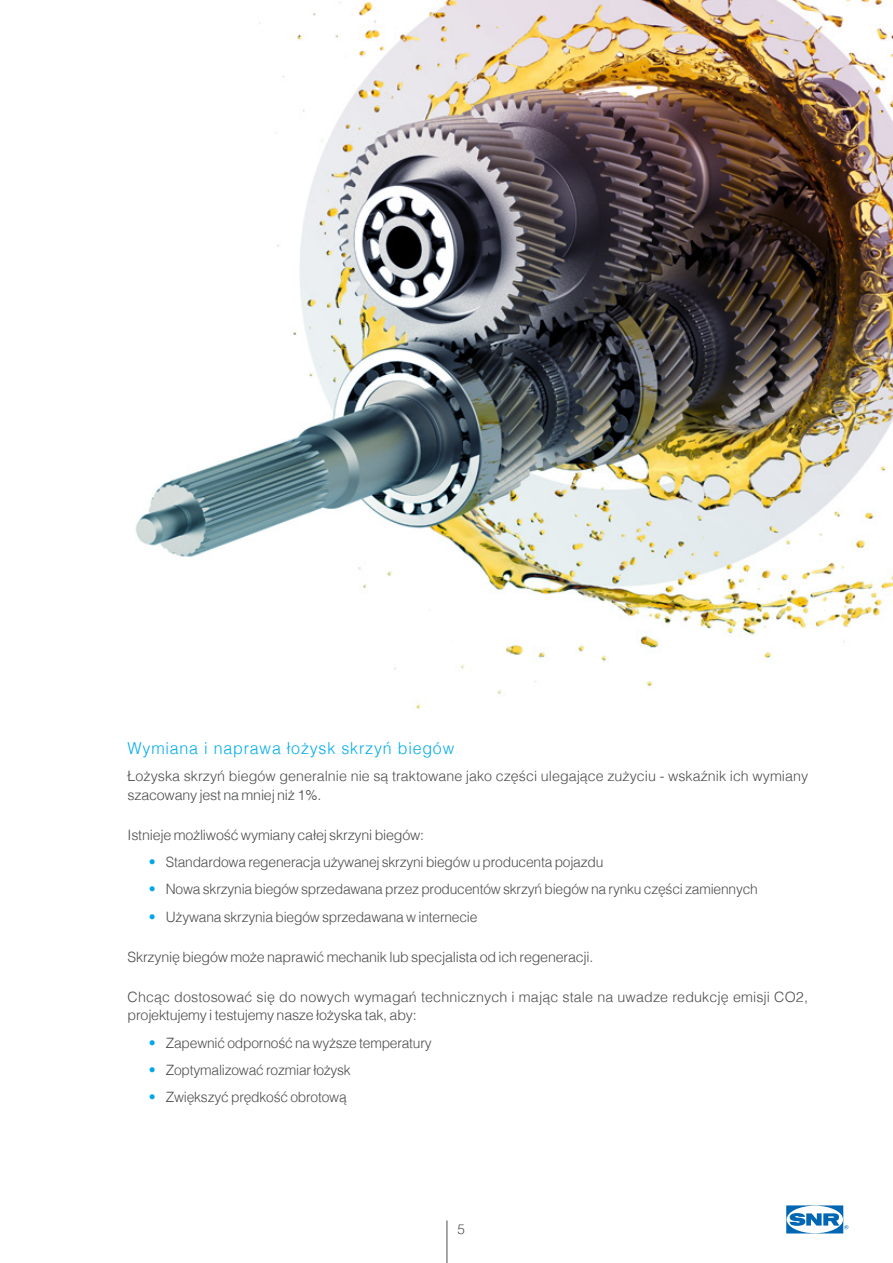
<style>
.page{position:relative;width:893px;height:1263px;background:#fff}
.page>*{position:absolute;margin:0;border:0;box-sizing:border-box;transform-origin:0 0}
.titre_paragraphe_blu{font:300 16.5px "Helvetica";letter-spacing:.05em;color:#00aceb}
.courant_noir{font:300 14.25px "Helvetica";letter-spacing:-.015em;color:#4b4c4d}
.courant_noir-2{font:300 14.25px/18.8px "Helvetica";letter-spacing:.01em;color:#4b4c4d}
.courant_noir-3{font:300 14.25px/18.8px "Helvetica";letter-spacing:.005em;color:#4b4c4d}
.t1{font:300 13.5px "Helvetica";color:#4b4c4d}
.s1{color:#00a7e9}
</style>
<div class="page">
<img style="left:136px;top:0;width:757px;height:694px">
<hr style="left:446px;top:1220px;width:1px;height:43px;background:#4b4c4d">
<svg style="left:786px;top:1205px;width:62px;height:28px"></svg>
<p class="titre_paragraphe_blu" style="left:128px;top:734px;width:328px">Wymiana i naprawa łożysk skrzyń biegów</p>
<p class="courant_noir-3" style="left:128px;top:766px;width:682px">Łożyska skrzyń biegów generalnie nie są traktowane jako części ulegające zużyciu - wskaźnik ich wymiany szacowany jest na mniej niż 1%.</p>
<p class="courant_noir" style="left:128px;top:823px;width:298px">Istnieje możliwość wymiany całej skrzyni biegów:</p>
<p class="courant_noir" style="left:149px;top:850px;width:456px"><span class="s1">•</span> Standardowa regeneracja używanej skrzyni biegów u producenta pojazdu</p>
<p class="courant_noir" style="left:149px;top:877px;width:611px"><span class="s1">•</span> Nowa skrzynia biegów sprzedawana przez producentów skrzyń biegów na rynku części zamiennych</p>
<p class="courant_noir" style="left:149px;top:904px;width:330px"><span class="s1">•</span> Używana skrzynia biegów sprzedawana w internecie</p>
<p class="courant_noir" style="left:128px;top:944px;width:467px">Skrzynię biegów może naprawić mechanik lub specjalista od ich regeneracji.</p>
<p class="courant_noir-2" style="left:128px;top:986px;width:682px">Chcąc dostosować się do nowych wymagań technicznych i mając stale na uwadze redukcję emisji CO2, projektujemy i testujemy nasze łożyska tak, aby:</p>
<p class="courant_noir" style="left:149px;top:1030px;width:284px"><span class="s1">•</span> Zapewnić odporność na wyższe temperatury</p>
<p class="courant_noir" style="left:149px;top:1058px;width:204px"><span class="s1">•</span> Zoptymalizować rozmiar łożysk</p>
<p class="courant_noir" style="left:149px;top:1085px;width:199px"><span class="s1">•</span> Zwiększyć prędkość obrotową</p>
<p class="t1" style="left:458px;top:1218px;width:9px">5</p>
</div>
